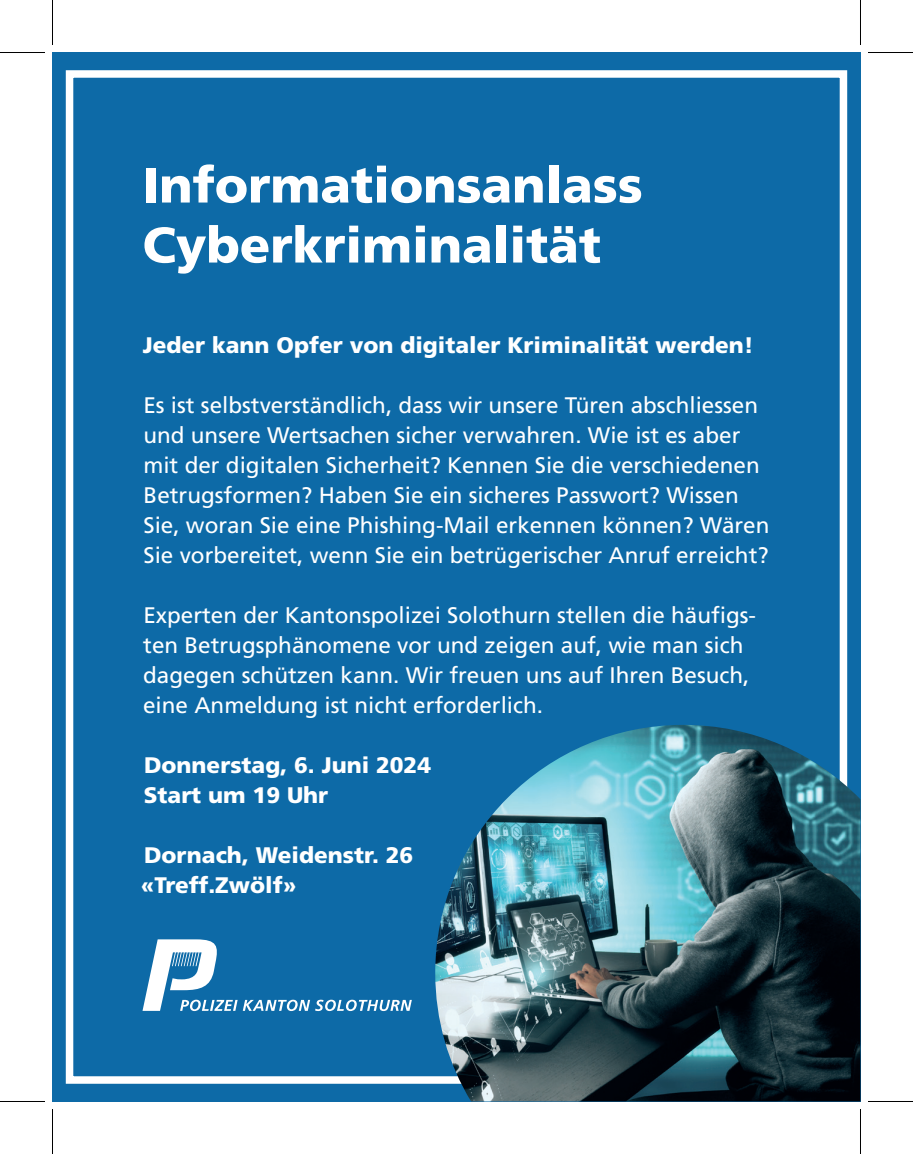
<style>
.page{position:relative;width:913px;height:1154px;background:#fff}
.page>*{position:absolute;margin:0;border:0;box-sizing:border-box;transform-origin:0 0}
.Haupttitel_weiss{font:900 50px/60px "Frutiger LT Com";color:#fff}
.Untertitel_weiss{font:22.5px/30px "Frutiger LT Com";color:#fff}
.Untertitel_weiss-2{font:900 22.5px "Frutiger LT Com";color:#fff}
</style>
<div class="page">
<div style="left:52px;top:52px;width:808px;height:1049px;background:#0d6aa7"></div>
<svg style="left:142px;top:939px;width:270px;height:72px"></svg>
<div style="left:66px;top:70px;width:781px;height:1014px;border:8px solid #fff"></div>
<img style="left:435px;top:725px;width:425px;height:376px">
<hr style="left:0;top:52px;width:45px;height:1px;background:#000">
<hr style="left:868px;top:52px;width:45px;height:1px;background:#000">
<hr style="left:0;top:1101px;width:45px;height:1px;background:#000">
<hr style="left:868px;top:1101px;width:45px;height:1px;background:#000">
<hr style="left:52px;top:0;width:1px;height:45px;background:#000">
<hr style="left:52px;top:1109px;width:1px;height:45px;background:#000">
<hr style="left:860px;top:0;width:1px;height:45px;background:#000">
<hr style="left:860px;top:1109px;width:1px;height:45px;background:#000">
<p class="Haupttitel_weiss" style="left:142px;top:155px;width:502px">Informationsanlass<br>Cyberkriminalität</p>
<p class="Untertitel_weiss-2" style="left:143px;top:331px;width:613px">Jeder kann Opfer von digitaler Kriminalität werden!</p>
<p class="Untertitel_weiss" style="left:143px;top:390px;width:628px">Es ist selbstverständlich, dass wir unsere Türen abschliessen und unsere Wertsachen sicher verwahren. Wie ist es aber mit der digitalen Sicherheit? Kennen Sie die verschiedenen Betrugsformen? Haben Sie ein sicheres Passwort? Wissen Sie, woran Sie eine Phishing-Mail erkennen können? Wären Sie vorbereitet, wenn Sie ein betrügerischer Anruf erreicht?</p>
<p class="Untertitel_weiss" style="left:143px;top:600px;width:614px">Experten der Kantonspolizei Solothurn stellen die häufigs&shy;ten Betrugsphänomene vor und zeigen auf, wie man sich dagegen schützen kann. Wir freuen uns auf Ihren Besuch, eine Anmeldung ist nicht erforderlich.</p>
<p class="Untertitel_weiss-2" style="left:144px;top:751px;width:289px">Donnerstag, 6. Juni 2024</p>
<p class="Untertitel_weiss-2" style="left:144px;top:781px;width:186px">Start um 19 Uhr</p>
<p class="Untertitel_weiss-2" style="left:144px;top:841px;width:271px">Dornach, Weidenstr. 26</p>
<p class="Untertitel_weiss-2" style="left:141px;top:871px;width:157px">«Treff.Zwölf»</p>
</div>
